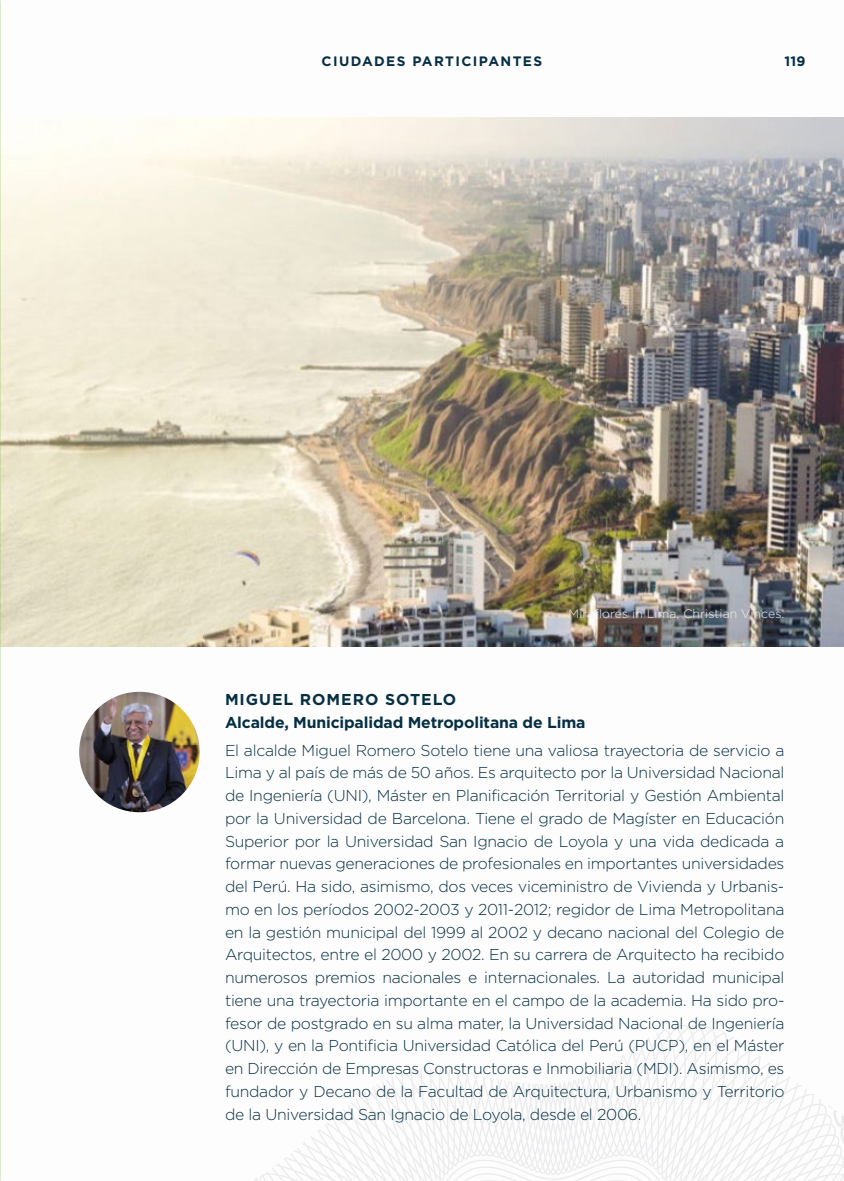
<style>
.page{position:relative;width:844px;height:1181px;background:#fff}
.page>*{position:absolute;margin:0;border:0;box-sizing:border-box;transform-origin:0 0}
.t1{font:300 15.75px/22.8px "Gotham HTF";letter-spacing:-.02em;color:#062f42;text-align:justify}
.t2{font:700 15.75px/22.8px "Gotham HTF";letter-spacing:-.01em;color:#062f42}
.t3{font:700 13.65px "Gotham HTF";letter-spacing:.1em;color:#062f42}
.t4{font:700 13.65px "Gotham HTF";color:#052e42}
.t5{font:300 12.25px "Gotham HTF";letter-spacing:.01em;color:#f3f3f4}
</style>
<div class="page">
<hr style="left:0;top:0;width:1px;height:1181px;background:#f6f6f6">
<svg style="left:255px;top:1033px;width:588px;height:148px"></svg>
<svg style="left:287px;top:1159px;width:531px;height:22px"></svg>
<img style="left:0;top:118px;width:843px;height:528px">
<img style="left:79px;top:692px;width:121px;height:120px;border-radius:60px">
<p class="t3" style="left:321px;top:53px;width:222px">CIUDADES PARTICIPANTES</p>
<p class="t4" style="left:784px;top:53px;width:23px">119</p>
<p class="t5" style="left:568px;top:606px;width:217px">Miraflores in Lima, Christian Vinces.</p>
<p class="t2" style="left:225px;top:687px;width:362px">MIGUEL ROMERO SOTELO<br>Alcalde, Municipalidad Metropolitana de Lima</p>
<p class="t1" style="left:225px;top:738px;width:561px">El alcalde Miguel Romero Sotelo tiene una valiosa trayectoria de servicio a Lima y al país de más de 50 años. Es arquitecto por la Universidad Nacional de Ingeniería (UNI), Máster en Planificación Territorial y Gestión Ambiental por la Universidad de Barcelona. Tiene el grado de Magíster en Educación Superior por la Universidad San Ignacio de Loyola y una vida dedicada a formar nuevas generaciones de profesionales en importantes universidades del Perú. Ha sido, asimismo, dos veces viceministro de Vivienda y Urbanis&shy;mo en los períodos 2002-2003 y 2011-2012; regidor de Lima Metropolitana en la gestión municipal del 1999 al 2002 y decano nacional del Colegio de Arquitectos, entre el 2000 y 2002. En su carrera de Arquitecto ha recibido numerosos premios nacionales e internacionales. La autoridad municipal tiene una trayectoria importante en el campo de la academia. Ha sido pro&shy;fesor de postgrado en su alma mater, la Universidad Nacional de Ingeniería (UNI), y en la Pontificia Universidad Católica del Perú (PUCP), en el Máster en Dirección de Empresas Constructoras e Inmobiliaria (MDI). Asimismo, es fundador y Decano de la Facultad de Arquitectura, Urbanismo y Territorio de la Universidad San Ignacio de Loyola, desde el 2006.</p>
</div>
